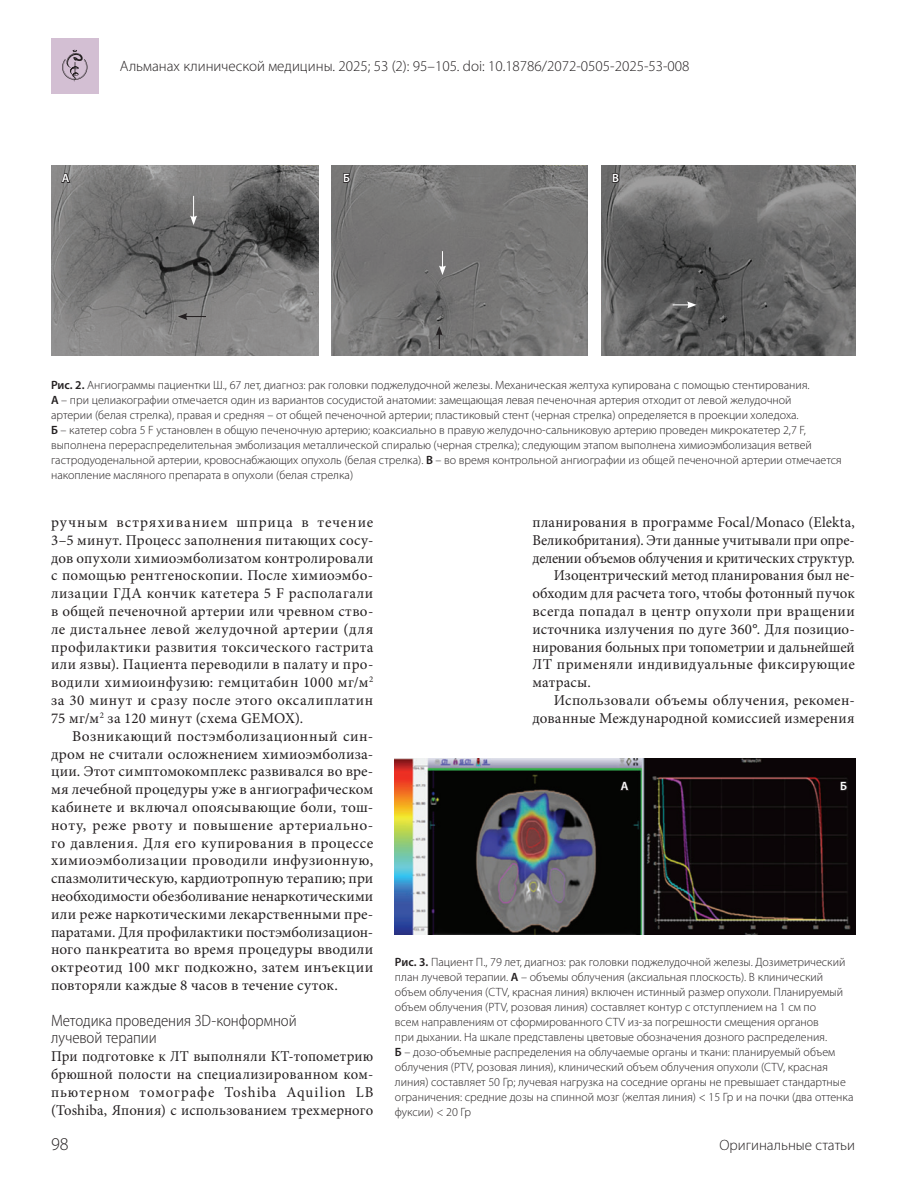
<style>
.page{position:relative;width:919px;height:1191px;background:#fff}
.page>*{position:absolute;margin:0;border:0;box-sizing:border-box;transform-origin:0 0}
.t1{font:300 18px "Myriad Pro";color:#231f20}
.Заголовок-3{font:300 semi-condensed 16.5px/17.9px "Myriad Pro";letter-spacing:-.005em;color:#231f20}
.Main{font:15px/17.9px "Minion Pro";letter-spacing:.02em;color:#231f20;text-align:justify}
.Main-00{font:15px/17.9px "Minion Pro";letter-spacing:.005em;color:#231f20;text-align:justify}
.t2{font:300 15px "Myriad Pro";color:#231f20}
.Рисунок_Подпись{font:300 12px/15px "Myriad Pro";color:#231f20}
.Рисунок_Буква_в_рису{font:600 12px "Myriad Pro";color:#fff}
.s1{font-weight:600}
</style>
<div class="page">
<img style="left:51px;top:166px;width:267px;height:190px">
<img style="left:332px;top:166px;width:255px;height:190px">
<img style="left:601px;top:166px;width:254px;height:190px">
<svg style="left:60px;top:165px;width:11px;height:19px"></svg>
<svg style="left:342px;top:172px;width:9px;height:12px"></svg>
<svg style="left:611px;top:172px;width:9px;height:12px"></svg>
<svg style="left:436px;top:326px;width:6px;height:23px"></svg>
<svg style="left:178px;top:313px;width:28px;height:7px"></svg>
<svg style="left:190px;top:196px;width:7px;height:29px"></svg>
<svg style="left:439px;top:251px;width:7px;height:24px"></svg>
<img style="left:395px;top:758px;width:460px;height:176px">
<svg style="left:619px;top:771px;width:11px;height:20px"></svg>
<svg style="left:839px;top:780px;width:9px;height:12px"></svg>
<svg style="left:672px;top:301px;width:24px;height:7px"></svg>
<div style="left:51px;top:38px;width:48px;height:55px;background:#d3bfd3"></div>
<svg style="left:62px;top:50px;width:25px;height:32px"></svg>
<p class="t2" style="left:120px;top:57px;width:571px">Альманах клинической медицины. 2025; 53 (2): 95–105. doi: 10.18786/2072-0505-2025-53-008</p>
<p class="Рисунок_Буква_в_рису" style="left:62px;top:170px;width:9px">А</p>
<p class="Рисунок_Буква_в_рису" style="left:343px;top:170px;width:8px">Б</p>
<p class="Рисунок_Буква_в_рису" style="left:612px;top:170px;width:8px">В</p>
<p class="Рисунок_Подпись" style="left:51px;top:377px;width:792px"><span class="s1">Рис. 2.</span> Ангиограммы пациентки Ш., 67 лет, диагноз: рак головки поджелудочной железы. Механическая желтуха купирована с помощью стентирования.<br><span class="s1">А</span> – при целиакографии отмечается один из вариантов сосудистой анатомии: замещающая левая печеночная артерия отходит от левой желудочной<br>артерии (белая стрелка), правая и средняя – от общей печеночной артерии; пластиковый стент (черная стрелка) определяется в проекции холедоха.<br><span class="s1">Б</span> – катетер cobra 5 F установлен в общую печеночную артерию; коаксиально в правую желудочно-сальниковую артерию проведен микрокатетер 2,7 F, выполнена перераспределительная эмболизация металлической спиралью (черная стрелка); следующим этапом выполнена химиоэмболизация ветвей гастродуоденальной артерии, кровоснабжающих опухоль (белая стрелка). <span class="s1">В</span> – во время контрольной ангиографии из общей печеночной артерии отмечается накопление масляного препарата в опухоли (белая стрелка)</p>
<p class="Main" style="left:51px;top:513px;width:324px">ручным встряхиванием шприца в течение 3–5 минут. Процесс заполнения питающих сосу&shy;дов опухоли химиоэмболизатом контролировали с помощью рентгеноскопии. После химиоэмбо&shy;лизации ГДА кончик катетера 5 F располагали в общей печеночной артерии или чревном ство&shy;ле дистальнее левой желудочной артерии (для профилактики развития токсического гастрита или язвы). Пациента переводили в палату и про&shy;водили химиоинфузию: гемцитабин 1000 мг/м<sup>2 </sup>за 30 минут и сразу после этого оксалиплатин 75 мг/м<sup>2</sup> за 120 минут (схема GEMOX).</p>
<p class="Main" style="left:51px;top:727px;width:324px;text-indent:21px">Возникающий постэмболизационный син&shy;дром не считали осложнением химиоэмболиза&shy;ции. Этот симптомокомплекс развивался во вре&shy;мя лечебной процедуры уже в ангиографическом кабинете и включал опоясывающие боли, тош&shy;ноту, реже рвоту и повышение артериально&shy;го давления. Для его купирования в процессе химиоэмболизации проводили инфузионную, спазмолитическую, кардиотропную терапию; при необходимости обезболивание ненаркотическими или реже наркотическими лекарственными пре&shy;паратами. Для профилактики постэмболизацион&shy;ного панкреатита во время процедуры вводили октреотид 100 мкг подкожно, затем инъекции повторяли каждые 8 часов в течение суток.</p>
<p class="Заголовок-3" style="left:51px;top:1011px;width:247px">Методика проведения 3D-конформной лучевой терапии</p>
<p class="Main-00" style="left:51px;top:1047px;width:324px">При подготовке к ЛТ выполняли КТ-топометрию брюшной полости на специализированном ком&shy;пьютерном томографе Toshiba Aquilion LB (Toshiba, Япония) с использованием трехмерного</p>
<p class="Main-00" style="left:532px;top:513px;width:324px">планирования в программе Focal/Monaco (Elekta, Великобритания). Эти данные учитывали при опре&shy;делении объемов облучения и критических структур.</p>
<p class="Main" style="left:532px;top:567px;width:324px;text-indent:21px">Изоцентрический метод планирования был не&shy;обходим для расчета того, чтобы фотонный пучок всегда попадал в центр опухоли при вращении источника излучения по дуге 360°. Для позицио&shy;нирования больных при топометрии и дальнейшей ЛТ применяли индивидуальные фиксирующие матрасы.</p>
<p class="Main" style="left:532px;top:691px;width:324px;text-align:right">Использовали объемы облучения, рекомен&shy;дованные Международной комиссией измерения</p>
<p class="Рисунок_Буква_в_рису" style="left:620px;top:778px;width:9px">А</p>
<p class="Рисунок_Буква_в_рису" style="left:840px;top:778px;width:8px">Б</p>
<p class="Рисунок_Подпись" style="left:395px;top:954px;width:460px"><span class="s1">Рис. 3.</span> Пациент П., 79 лет, диагноз: рак головки поджелудочной железы. Дозиметрический план лучевой терапии. <span class="s1">А</span> – объемы облучения (аксиальная плоскость). В клинический объем облучения (CTV, красная линия) включен истинный размер опухоли. Планируемый объем облучения (PTV, розовая линия) составляет контур с отступлением на 1 см по<br>всем направлениям от сформированного CTV из-за погрешности смещения органов<br>при дыхании. На шкале представлены цветовые обозначения дозного распределения.<br><span class="s1">Б</span> – дозо-объемные распределения на облучаемые органы и ткани: планируемый объем облучения (PTV, розовая линия), клинический объем облучения опухоли (CTV, красная линия) составляет 50 Гр; лучевая нагрузка на соседние органы не превышает стандартные ограничения: средние дозы на спинной мозг (желтая линия) &lt; 15 Гр и на почки (два оттенка фуксии) &lt; 20 Гр</p>
<h1 class="t1" style="left:51px;top:1133px;width:19px">98</h1>
<p class="t2" style="left:719px;top:1136px;width:137px">Оригинальные статьи</p>
</div>
